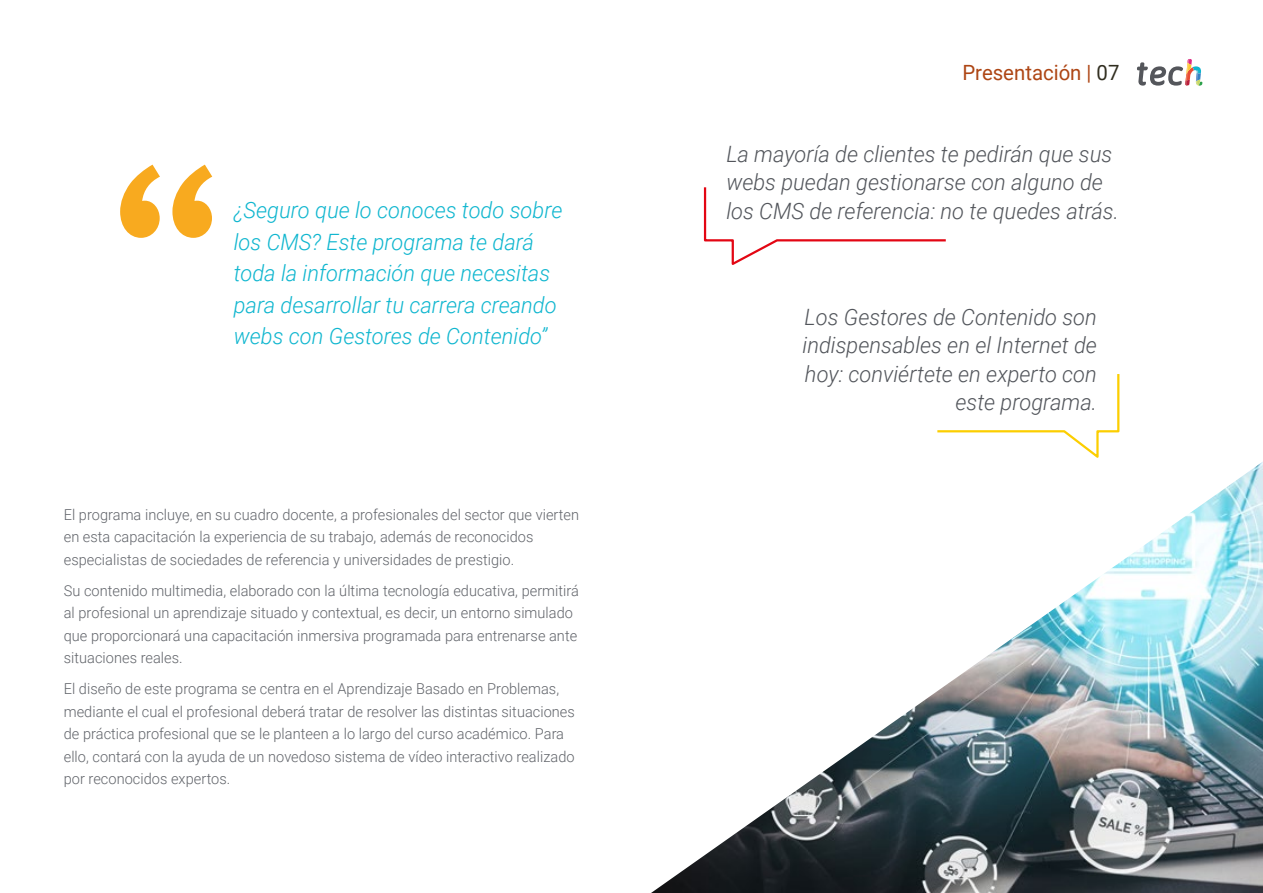
<style>
.page{position:relative;width:1263px;height:893px;background:#fff}
.page>*{position:absolute;margin:0;border:0;box-sizing:border-box;transform-origin:0 0}
.t1{font:italic 300 22.5px/28.5px "Roboto";color:#52555b;text-align:right}
.t2{font:italic 300 22.5px/31.5px "Roboto";color:#0fb6cf}
.t3{font:21px "Roboto";color:#ae4615}
.t4{font:300 15px/22.5px "Roboto";letter-spacing:.005em;color:#61646a}
.s1{color:#312e20}
</style>
<div class="page">
<svg style="left:120px;top:165px;width:92px;height:73px"></svg>
<svg style="left:937px;top:374px;width:183px;height:84px"></svg>
<svg style="left:703px;top:187px;width:243px;height:78px"></svg>
<svg style="left:1137px;top:59px;width:65px;height:27px"></svg>
<img style="left:651px;top:462px;width:612px;height:431px">
<h1 class="t2" style="left:234px;top:194px;width:330px">¿Seguro que lo conoces todo sobre los CMS? Este programa te dará toda la información que necesitas para desarrollar tu carrera creando webs con Gestores de Contenido”</h1>
<p class="t4" style="left:64px;top:503px;width:517px">El programa incluye, en su cuadro docente, a profesionales del sector que vierten en esta capacitación la experiencia de su trabajo, además de reconocidos especialistas de sociedades de referencia y universidades de prestigio.</p>
<p class="t4" style="left:64px;top:579px;width:517px">Su contenido multimedia, elaborado con la última tecnología educativa, permitirá al profesional un aprendizaje situado y contextual, es decir, un entorno simulado que proporcionará una capacitación inmersiva programada para entrenarse ante situaciones reales.</p>
<p class="t4" style="left:64px;top:677px;width:513px">El diseño de este programa se centra en el Aprendizaje Basado en Problemas, mediante el cual el profesional deberá tratar de resolver las distintas situaciones de práctica profesional que se le planteen a lo largo del curso académico. Para ello, contará con la ayuda de un novedoso sistema de vídeo interactivo realizado por reconocidos expertos.</p>
<h2 class="t3" style="left:962px;top:57px;width:159px">Presentación | <span class="s1">07</span></h2>
<h1 class="t1" style="left:726px;top:139px;width:394px;text-align:left">La mayoría de clientes te pedirán que sus webs puedan gestionarse con alguno de los CMS de referencia: no te quedes atrás.</h1>
<h1 class="t1" style="left:802px;top:302px;width:296px">Los Gestores de Contenido son indispensables en el Internet de hoy: conviértete en experto con este programa.</h1>
</div>
